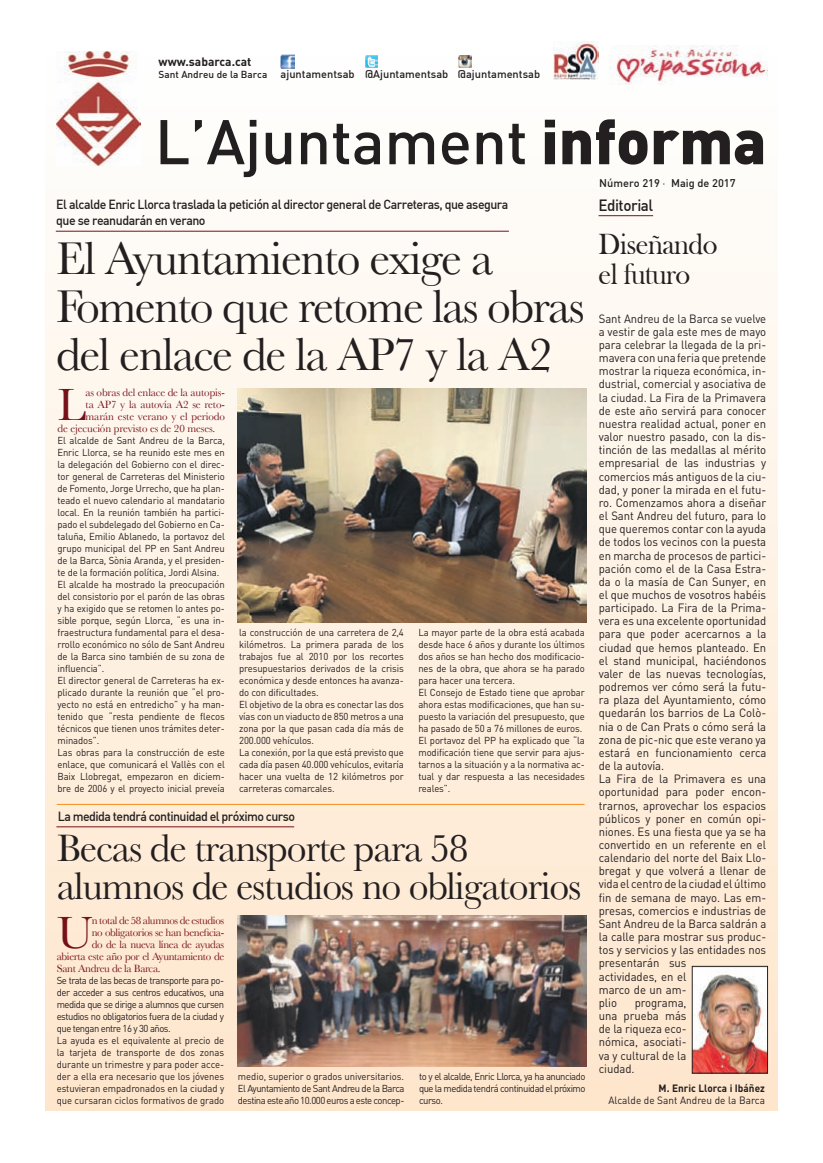
<style>
.page{position:relative;width:823px;height:1163px;background:#fff}
.page>*{position:absolute;margin:0;border:0;box-sizing:border-box;transform-origin:0 0}
.t1{font:500 62px "DIN";letter-spacing:-.005em;color:#231f20}
.t2{font:48px/48px "Baskerville";letter-spacing:-.03em;color:#231f20}
.t3{font:47.2px "Baskerville";color:#76111a}
.t4{font:40px/38px "Baskerville";letter-spacing:-.03em;color:#231f20}
.t5{font:30px/30px "Bask Old Face";letter-spacing:-.02em;color:#231f20;scale:.95 1}
.t6{font:500 16px "DIN";letter-spacing:-.03em;color:#231f20;scale:.95 1}
.t7{font:500 13px/15.6px "DIN";letter-spacing:-.04em;color:#231f20;scale:.95 1}
.t8{font:700 12px "DIN";color:#231f20}
.t9{font:11.9px/13.1px "DIN";letter-spacing:-.005em;color:#231f20;scale:.95 1}
.t10{font:11px "Baskerville";letter-spacing:-.03em;color:#76111a}
.t11{font:11px "Baskerville";letter-spacing:-.01em;color:#76111a}
.t12{font:500 11px "DIN";color:#231f20}
.t13{font:10.5px "DIN";letter-spacing:.005em;color:#231f20;scale:.95 1}
.t14{font:700 10.5px "DIN";letter-spacing:.005em;color:#231f20;scale:.95 1}
.t15{font:10px/12px "DIN";letter-spacing:-.01em;color:#231f20;scale:.95 1}
.t16{font:500 10px "DIN";color:#231f20}
.s1{font-weight:900}
.s2{font-weight:400}
</style>
<div class="page">
<div style="left:46px;top:51px;width:731px;height:1058px;background:linear-gradient(to bottom,#fefffe,#fde5cb)"></div>
<img style="left:553px;top:41px;width:45px;height:38px">
<img style="left:609px;top:45px;width:158px;height:39px">
<svg style="left:281px;top:55px;width:13px;height:13px"></svg>
<svg style="left:365px;top:55px;width:12px;height:13px"></svg>
<hr style="left:598px;top:215px;width:54px;height:1px;background:#76111a">
<img style="left:693px;top:968px;width:72px;height:102px">
<div style="left:691px;top:966px;width:76px;height:106px;border:1px solid #231f20"></div>
<svg style="left:458px;top:55px;width:13px;height:13px"></svg>
<img style="left:57px;top:51px;width:84px;height:115px">
<hr style="left:56px;top:826px;width:238px;height:1px;background:#76111a">
<hr style="left:56px;top:231px;width:452px;height:1px;background:#76111a">
<hr style="left:57px;top:803px;width:527px;height:1px;background:#f49225">
<img style="left:237px;top:915px;width:348px;height:151px">
<img style="left:237px;top:388px;width:348px;height:234px">
<p class="t8" style="left:158px;top:57px;width:94px">www.sabarca.cat</p>
<p class="t16" style="left:158px;top:70px;width:110px">Sant Andreu de la Barca</p>
<p class="t12" style="left:280px;top:70px;width:169px">ajuntamentsab @Ajuntamentsab</p>
<p class="t12" style="left:457px;top:70px;width:84px">@ajuntamentsab</p>
<h1 class="t1" style="left:155px;top:120px;width:612px">L’Ajuntament <span class="s1">informa</span></h1>
<p class="t12" style="left:599px;top:179px;width:138px">Número 219 <span class="s2">·</span> Maig de 2017</p>
<h3 class="t7" style="left:56px;top:198px;width:477px">El alcalde Enric Llorca traslada la petición al director general de Carreteras, que asegura que se reanudarán en verano</h3>
<h2 class="t2" style="left:56px;top:234px;width:530px">El Ayuntamiento exige a<br>Fomento que retome las obras del enlace de la AP7 y la A2</h2>
<h3 class="t3" style="left:57px;top:377px;width:30px">L</h3>
<p class="t11" style="left:85px;top:386px;width:141px">as obras del enlace de la autopis-</p>
<p class="t11" style="left:85px;top:398px;width:141px">ta AP7 y la autovía A2 se reto-</p>
<p class="t11" style="left:85px;top:410px;width:141px">marán este verano y el periodo</p>
<p class="t11" style="left:57px;top:422px;width:159px">de ejecución previsto es de 20 meses.</p>
<p class="t15" style="left:57px;top:435px;width:178px">El alcalde de Sant Andreu de la Barca, Enric Llorca, se ha reunido este mes en la delegación del Gobierno con el direc&shy;tor general de Carreteras del Ministerio de Fomento, Jorge Urrecho, que ha plan&shy;teado el nuevo calendario al mandatario local. En la reunión también ha partici&shy;pado el subdelegado del Gobierno en Ca&shy;taluña, Emilio Ablanedo, la portavoz del grupo municipal del PP en Sant Andreu de la Barca, Sònia Aranda, y el presiden&shy;te de la formación política, Jordi Alsina.<br>El alcalde ha mostrado la preocupación del consistorio por el parón de las obras y ha exigido que se retomen lo antes po&shy;sible porque, según Llorca, “es una in&shy;fraestructura fundamental para el desa&shy;rrollo económico no sólo de Sant Andreu de la Barca sino también de su zona de influencia”.<br>El director general de Carreteras ha ex&shy;plicado durante la reunión que “el pro&shy;yecto no está en entredicho” y ha man&shy;tenido que “resta pendiente de flecos técnicos que tienen unos trámites deter&shy;minados”.<br>Las obras para la construcción de este enlace, que comunicará el Vallès con el Baix Llobregat, empezaron en diciem&shy;bre de 2006 y el proyecto inicial preveía</p>
<p class="t15" style="left:239px;top:627px;width:175px">la construcción de una carretera de 2,4 kilómetros. La primera parada de los trabajos fue al 2010 por los recortes presupuestarios derivados de la crisis económica y desde entonces ha avanza&shy;do con dificultades.<br>El objetivo de la obra es conectar las dos vías con un viaducto de 850 metros a una zona por la que pasan cada día más de 200.000 vehículos.<br>La conexión, por la que está previsto que cada día pasen 40.000 vehículos, evitaría hacer una vuelta de 12 kilómetros por carreteras comarcales.</p>
<p class="t15" style="left:418px;top:627px;width:177px">La mayor parte de la obra está acabada desde hace 6 años y durante los últimos dos años se han hecho dos modificacio&shy;nes de la obra, que ahora se ha parado para hacer una tercera.<br>El Consejo de Estado tiene que aprobar ahora estas modificaciones, que han su&shy;puesto la variación del presupuesto, que ha pasado de 50 a 76 millones de euros.<br>El portavoz del PP ha explicado que “la modificación tiene que servir para ajus&shy;tarnos a la situación y a la normativa ac&shy;tual y dar respuesta a las necesidades reales”.</p>
<h3 class="t7" style="left:58px;top:809px;width:251px">La medida tendrá continuidad el próximo curso</h3>
<h3 class="t4" style="left:57px;top:829px;width:526px">Becas de transporte para 58 alumnos de estudios no obligatorios</h3>
<h3 class="t3" style="left:57px;top:905px;width:38px">U</h3>
<p class="t10" style="left:92px;top:914px;width:134px">n total de 58 alumnos de estudios</p>
<p class="t10" style="left:92px;top:926px;width:134px">no obligatorios se han beneficia-</p>
<p class="t10" style="left:92px;top:938px;width:134px">do de la nueva línea de ayudas</p>
<p class="t10" style="left:57px;top:950px;width:169px">abierta este año por el Ayuntamiento de</p>
<p class="t10" style="left:57px;top:962px;width:105px">Sant Andreu de la Barca.</p>
<p class="t15" style="left:57px;top:975px;width:178px">Se trata de las becas de transporte para po&shy;der acceder a sus centros educativos, una medida que se dirige a alumnos que cursen estudios no obligatorios fuera de la ciudad y que tengan entre 16 y 30 años.<br>La ayuda es el equivalente al precio de la tarjeta de transporte de dos zonas durante un trimestre y para poder acce&shy;der a ella era necesario que los jóvenes estuvieran empadronados en la ciudad y que cursaran ciclos formativos de grado</p>
<p class="t15" style="left:238px;top:1071px;width:177px;text-align:justify">medio, superior o grados universitarios.<br>El Ayuntamiento de Sant Andreu de la Barca destina este año 10.000 euros a este concep-</p>
<p class="t15" style="left:419px;top:1071px;width:177px;text-align:justify">to y el alcalde, Enric Llorca, ya ha anunciado que la medida tendrá continuidad el próximo curso.</p>
<h3 class="t6" style="left:598px;top:199px;width:59px">Editorial</h3>
<h3 class="t5" style="left:598px;top:231px;width:127px">Diseñando el futuro</h3>
<p class="t9" style="left:598px;top:313px;width:178px">Sant Andreu de la Barca se vuelve a vestir de gala este mes de mayo para celebrar la llegada de la pri&shy;mavera con una feria que pretende mostrar la riqueza económica, in&shy;dustrial, comercial y asociativa de la ciudad. La Fira de la Primavera de este año servirá para conocer nuestra realidad actual, poner en valor nuestro pasado, con la dis&shy;tinción de las medallas al mérito empresarial de las industrias y comercios más antiguos de la ciu&shy;dad, y poner la mirada en el futu&shy;ro. Comenzamos ahora a diseñar el Sant Andreu del futuro, para lo que queremos contar con la ayuda de todos los vecinos con la puesta en marcha de procesos de partici&shy;pación como el de la Casa Estra&shy;da o la masía de Can Sunyer, en el que muchos de vosotros habéis participado. La Fira de la Prima&shy;vera es una excelente oportunidad para que poder acercarnos a la ciudad que hemos planteado. En el stand municipal, haciéndonos valer de las nuevas tecnologías, podremos ver cómo será la futu&shy;ra plaza del Ayuntamiento, cómo quedarán los barrios de La Colò&shy;nia o de Can Prats o cómo será la zona de pic-nic que este verano ya estará en funcionamiento cerca de la autovía.<br>La Fira de la Primavera es una oportunidad para poder encon&shy;trarnos, aprovechar los espacios públicos y poner en común opi&shy;niones. Es una fiesta que ya se ha convertido en un referente en el calendario del norte del Baix Llo&shy;bregat y que volverá a llenar de vida el centro de la ciudad el último fin de semana de mayo. Las em&shy;presas, comercios e industrias de<br>Sant Andreu de la Barca saldrán a la calle para mostrar sus produc&shy;tos y servicios y las entidades nos presentarán sus<br>actividades, en el<br>marco de un am-<br>plio</p>
<p class="t9" style="left:598px;top:997px;width:94px;text-align:justify;text-indent:36px">programa, una prueba más de la riqueza eco&shy;nómica, asociati&shy;va y cultural de la ciudad.</p>
<p class="t14" style="left:658px;top:1084px;width:113px">M. Enric Llorca i Ibáñez</p>
<p class="t13" style="left:608px;top:1096px;width:166px">Alcalde de Sant Andreu de la Barca</p>
</div>
